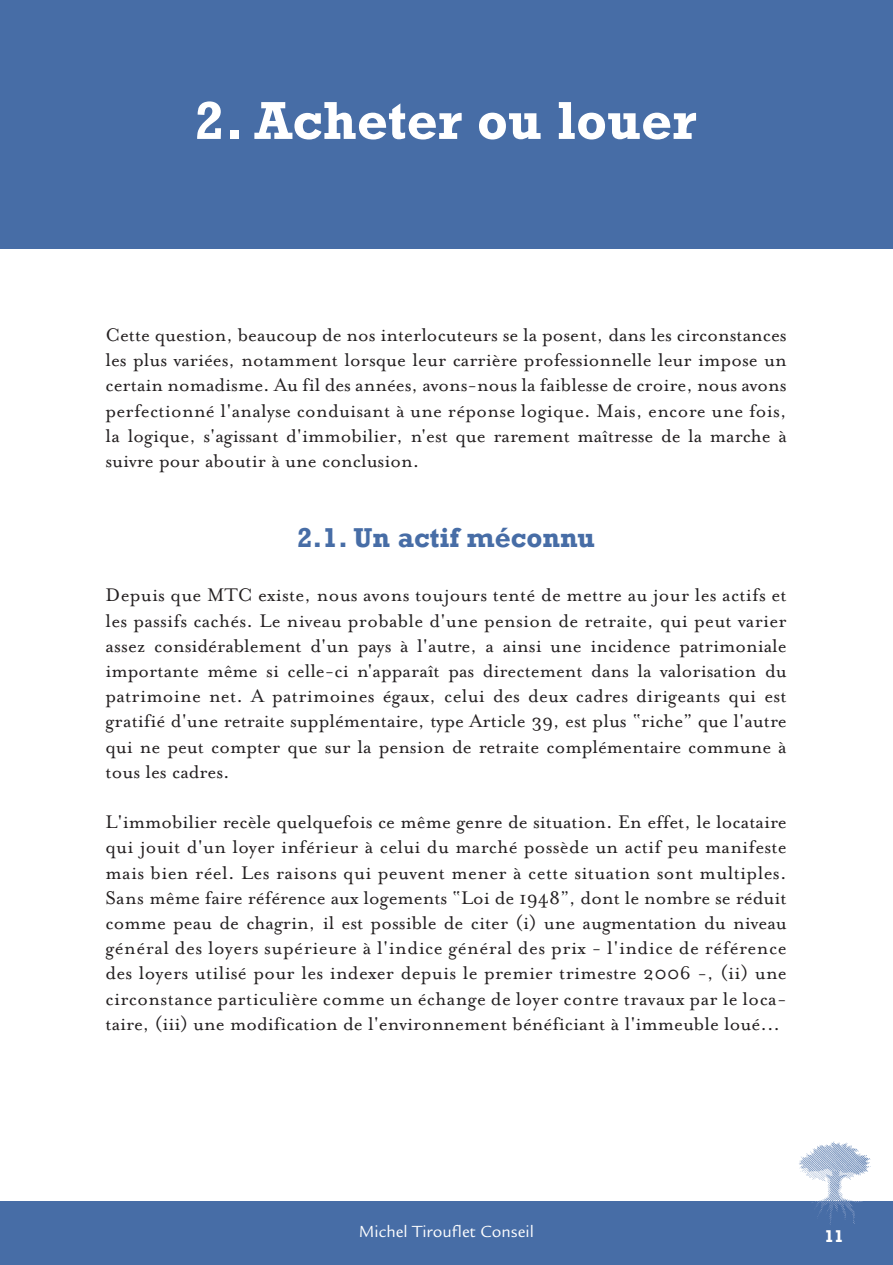
<style>
.page{position:relative;width:893px;height:1265px;background:#fff}
.page>*{position:absolute;margin:0;border:0;box-sizing:border-box;transform-origin:0 0}
.t1{font:700 54.25px "Rockwell";color:#fff}
.t2{font:700 28px "Rockwell";color:#476da6}
.t3{font:21px/25.2px "Mrs Eaves Roman";color:#231f20;text-align:justify}
.t4{font:17.5px "Legacy Sans";color:#fff}
.t5{font:700 17.5px "Rockwell";color:#fff}
</style>
<div class="page">
<div style="left:0;top:1201px;width:893px;height:64px;background:#476da6"></div>
<img style="left:799px;top:1141px;width:72px;height:84px">
<div style="left:0;top:1px;width:893px;height:248px;background:#476da6"></div>
<h1 class="t1" style="left:195px;top:88px;width:503px">2. Acheter ou louer</h1>
<p class="t3" style="left:105px;top:321px;width:683px">Cette question, beaucoup de nos interlocuteurs se la posent, dans les circonstances les plus variées, notamment lorsque leur carrière professionnelle leur impose un certain nomadisme. Au fil des années, avons-nous la faiblesse de croire, nous avons perfectionné l'analyse conduisant à une réponse logique. Mais, encore une fois, la logique, s'agissant d'immobilier, n'est que rarement maîtresse de la marche à suivre pour aboutir à une conclusion.</p>
<h2 class="t2" style="left:297px;top:521px;width:299px">2.1. Un actif méconnu</h2>
<p class="t3" style="left:105px;top:582px;width:683px">Depuis que MTC existe, nous avons toujours tenté de mettre au jour les actifs et les passifs cachés. Le niveau probable d'une pension de retraite, qui peut varier assez considérablement d'un pays à l'autre, a ainsi une incidence patrimoniale importante même si celle-ci n'apparaît pas directement dans la valorisation du patrimoine net. A patrimoines égaux, celui des deux cadres dirigeants qui est gratifié d'une retraite supplémentaire, type Article 39, est plus “riche” que l'autre qui ne peut compter que sur la pension de retraite complémentaire commune à tous les cadres.</p>
<p class="t3" style="left:105px;top:808px;width:683px">L'immobilier recèle quelquefois ce même genre de situation. En effet, le locataire qui jouit d'un loyer inférieur à celui du marché possède un actif peu manifeste mais bien réel. Les raisons qui peuvent mener à cette situation sont multiples.<br>Sans même faire référence aux logements “Loi de 1948”, dont le nombre se réduit comme peau de chagrin, il est possible de citer (i) une augmentation du niveau général des loyers supérieure à l'indice général des prix - l'indice de référence des loyers utilisé pour les indexer depuis le premier trimestre 2006 -, (ii) une circonstance particulière comme un échange de loyer contre travaux par le loca&shy;taire, (iii) une modification de l'environnement bénéficiant à l'immeuble loué...</p>
<p class="t4" style="left:359px;top:1225px;width:177px">Michel Tirouflet Conseil</p>
<p class="t5" style="left:824px;top:1225px;width:21px">11</p>
</div>
